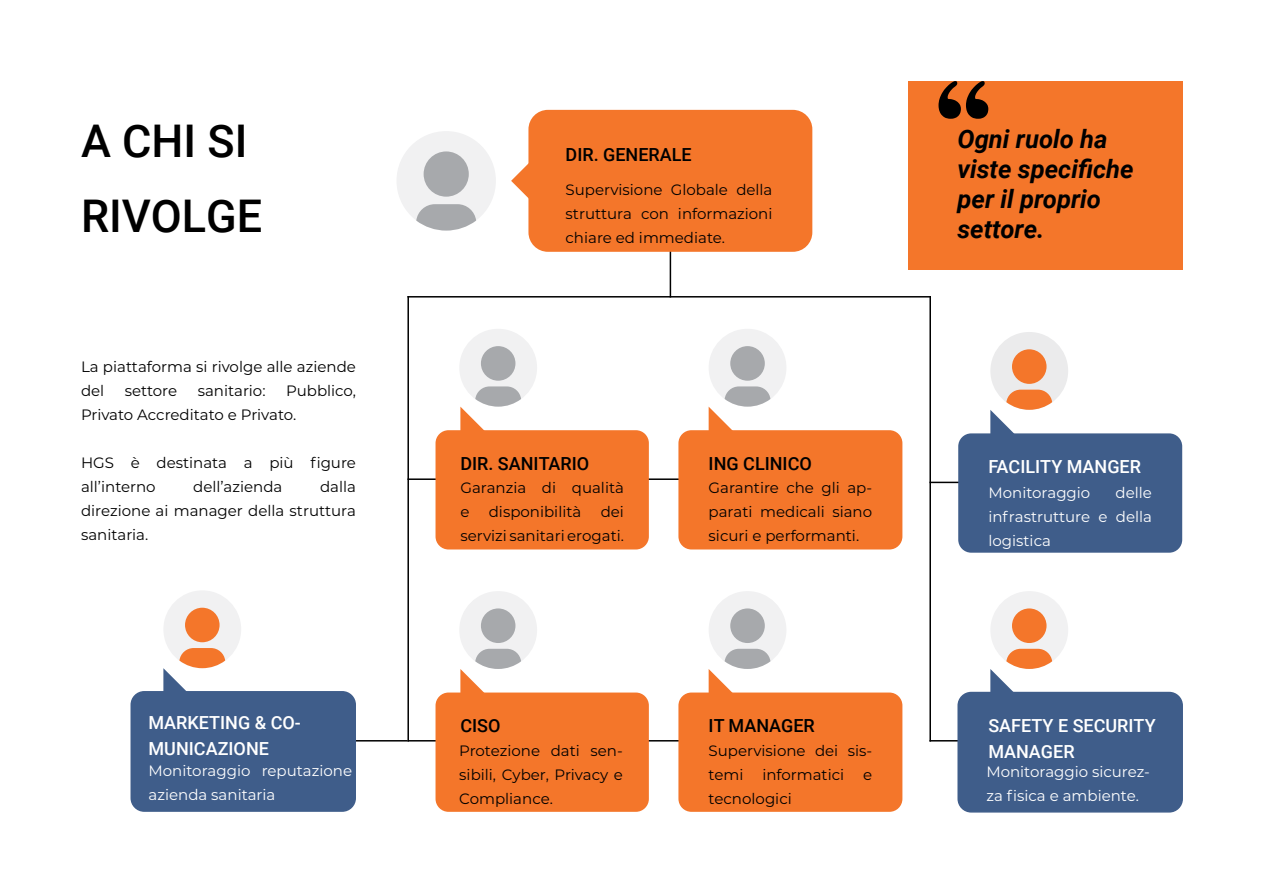
<style>
.page{position:relative;width:1263px;height:894px;background:#fff}
.page>*{position:absolute;margin:0;border:0;box-sizing:border-box;transform-origin:0 0}
.t1{font:500 45px/75px "Roboto";color:#000}
.t2{font:italic 700 25.5px/30px "Roboto";color:#000}
.t3{font:500 18px/25.5px "Roboto";color:#fff}
.t4{font:500 18px "Roboto";color:#000}
.t5{font:15px/24px "Montserrat";color:#000}
.t6{font:15px/24px "Montserrat";color:#fff}
</style>
<div class="page">
<hr style="left:407px;top:478px;width:52px;height:2px;background:#000">
<hr style="left:640px;top:478px;width:47px;height:2px;background:#000">
<hr style="left:407px;top:739px;width:52px;height:2px;background:#000">
<hr style="left:640px;top:739px;width:47px;height:2px;background:#000">
<hr style="left:669px;top:247px;width:2px;height:50px;background:#000">
<hr style="left:407px;top:296px;width:2px;height:445px;background:#000">
<hr style="left:929px;top:296px;width:2px;height:445px;background:#000">
<div style="left:528px;top:110px;width:284px;height:142px;background:#f4762a;border-radius:19px"></div>
<div style="left:435px;top:692px;width:214px;height:119px;background:#f4762a;border-radius:13px"></div>
<div style="left:435px;top:430px;width:214px;height:119px;background:#f4762a;border-radius:13px"></div>
<div style="left:678px;top:692px;width:224px;height:119px;background:#f4762a;border-radius:13px"></div>
<div style="left:678px;top:430px;width:224px;height:119px;background:#f4762a;border-radius:13px"></div>
<hr style="left:407px;top:296px;width:524px;height:1px;background:#000">
<hr style="left:929px;top:481px;width:38px;height:2px;background:#000">
<hr style="left:929px;top:739px;width:38px;height:2px;background:#000">
<div style="left:958px;top:692px;width:224px;height:119px;background:#3f5d8a;border-radius:13px"></div>
<div style="left:957px;top:691px;width:226px;height:121px;border:2px solid #3f5d8a;border-radius:13px"></div>
<svg style="left:511px;top:161px;width:18px;height:39px"></svg>
<div style="left:990px;top:332px;width:78px;height:77px;background:#ebebec;border-radius:50%"></div>
<div style="left:990px;top:591px;width:78px;height:77px;background:#f1f1f2;border-radius:50%"></div>
<div style="left:708px;top:328px;width:78px;height:78px;background:#f1f1f2;border-radius:50%"></div>
<div style="left:708px;top:591px;width:78px;height:77px;background:#f1f1f2;border-radius:50%"></div>
<div style="left:459px;top:328px;width:78px;height:78px;background:#f1f1f2;border-radius:50%"></div>
<div style="left:396px;top:131px;width:100px;height:99px;background:#f1f1f2;border-radius:50%"></div>
<div style="left:459px;top:591px;width:78px;height:77px;background:#f1f1f2;border-radius:50%"></div>
<svg style="left:708px;top:346px;width:62px;height:85px"></svg>
<svg style="left:460px;top:346px;width:61px;height:85px"></svg>
<svg style="left:416px;top:151px;width:60px;height:79px"></svg>
<svg style="left:990px;top:608px;width:62px;height:86px"></svg>
<svg style="left:708px;top:608px;width:62px;height:85px"></svg>
<svg style="left:460px;top:608px;width:61px;height:85px"></svg>
<div style="left:908px;top:81px;width:275px;height:188px;background:#f4762a"></div>
<svg style="left:938px;top:81px;width:50px;height:38px"></svg>
<div style="left:958px;top:433px;width:224px;height:119px;background:#3f5d8a;border-radius:13px"></div>
<svg style="left:990px;top:349px;width:62px;height:85px"></svg>
<hr style="left:356px;top:739px;width:51px;height:2px;background:#000">
<div style="left:131px;top:691px;width:224px;height:119px;background:#3f5d8a;border-radius:13px"></div>
<div style="left:130px;top:690px;width:226px;height:121px;border:2px solid #3f5d8a;border-radius:13px"></div>
<div style="left:163px;top:590px;width:78px;height:78px;background:#f1f1f2;border-radius:50%"></div>
<svg style="left:163px;top:607px;width:62px;height:86px"></svg>
<h1 class="t1" style="left:81px;top:102px;width:183px">A CHI SI<br>RIVOLGE</h1>
<p class="t5" style="left:81px;top:353px;width:276px">La piattaforma si rivolge alle aziende del</p>
<p class="t5" style="left:81px;top:377px;width:276px;text-indent:205px">Pubblico,<br>Privato Accreditato e Privato.</p>
<p class="t5" style="left:81px;top:449px;width:276px">HGS è destinata a più figure all’interno</p>
<p class="t5" style="left:125px;top:377px;width:54px">settore</p>
<p class="t5" style="left:198px;top:377px;width:69px">sanitario:</p>
<p class="t5" style="left:193px;top:473px;width:91px">dell’azienda</p>
<p class="t5" style="left:81px;top:473px;width:276px;text-align:justify;text-indent:239px">dalla direzione ai manager della struttura sanitaria.</p>
<p class="t3" style="left:148px;top:709px;width:154px">MARKETING &amp; CO-<br>MUNICAZIONE</p>
<p class="t6" style="left:148px;top:757px;width:205px">Monitoraggio reputazione azienda sanitaria</p>
<p class="t4" style="left:565px;top:142px;width:128px">DIR. GENERALE</p>
<p class="t5" style="left:565px;top:177px;width:208px;text-align:justify">Supervisione Globale della struttura con informazioni chiare ed immediate.</p>
<h2 class="t2" style="left:957px;top:123px;width:178px">Ogni ruolo ha viste specifiche per il proprio settore.</h2>
<p class="t4" style="left:460px;top:450px;width:130px">DIR. SANITARIO</p>
<p class="t5" style="left:460px;top:475px;width:165px">Garanzia di qualità e</p>
<p class="t5" style="left:460px;top:499px;width:165px;text-align:right">dei<br>servizi sanitari erogati.</p>
<p class="t5" style="left:489px;top:499px;width:94px">disponibilità</p>
<p class="t4" style="left:460px;top:713px;width:42px">CISO</p>
<p class="t5" style="left:459px;top:737px;width:165px;text-align:justify">Protezione dati sen&shy;sibili, Cyber, Privacy e Compliance.</p>
<p class="t4" style="left:708px;top:451px;width:105px">ING CLINICO</p>
<p class="t5" style="left:708px;top:475px;width:165px;text-align:justify">Garantire che gli ap&shy;parati medicali siano sicuri e performanti.</p>
<p class="t4" style="left:708px;top:713px;width:108px">IT MANAGER</p>
<p class="t5" style="left:708px;top:737px;width:165px">Supervisione dei sis&shy;temi</p>
<p class="t5" style="left:762px;top:761px;width:83px">informatici</p>
<p class="t5" style="left:863px;top:761px;width:11px">e</p>
<p class="t5" style="left:708px;top:785px;width:85px">tecnologici</p>
<p class="t3" style="left:988px;top:452px;width:154px">FACILITY MANGER</p>
<p class="t6" style="left:988px;top:479px;width:103px">Monitoraggio</p>
<p class="t6" style="left:988px;top:479px;width:165px;text-align:justify;text-indent:127px">delle infrastrutture e della logistica</p>
<p class="t3" style="left:988px;top:712px;width:169px">SAFETY E SECURITY<br>MANAGER</p>
<p class="t6" style="left:986px;top:758px;width:165px">Monitoraggio sicurez&shy;za fisica e ambiente.</p>
</div>
